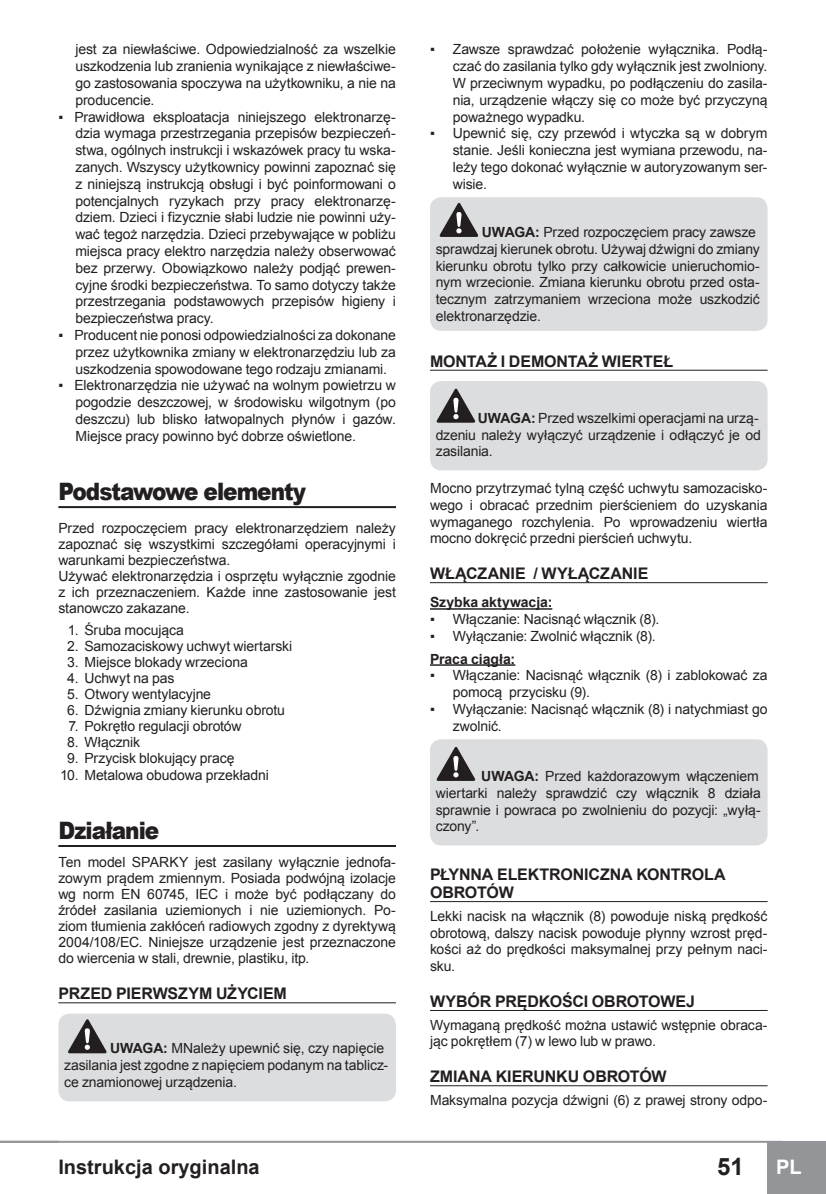
<style>
.page{position:relative;width:826px;height:1194px;background:#fff}
.page>*{position:absolute;margin:0;border:0;box-sizing:border-box;transform-origin:0 0}
.t1{font:900 24px "Arial";letter-spacing:-.045em;color:#231f20;scale:.9 1}
.t2{font:700 24px "Arial";color:#231f20}
.t3{font:700 20px "Arial";color:#231f20}
.t4{font:700 20px "Arial";color:#fff}
.title-underline{font:700 16px/18px "Arial";letter-spacing:-.005em;color:#231f20}
.bullets{font:14px/16.8px "Arial";letter-spacing:-.01em;color:#231f20;text-align:justify}
.t5{font:700 14px "Arial";color:#231f20}
.s1{font-weight:700}
</style>
<div class="page">
<hr style="left:0;top:1141px;width:781px;height:2px;background:#939598">
<div style="left:767px;top:1141px;width:58px;height:53px;background:#939598"></div>
<hr style="left:58px;top:506px;width:338px;height:2px;background:#231f20">
<hr style="left:58px;top:845px;width:338px;height:2px;background:#231f20">
<hr style="left:58px;top:1002px;width:338px;height:1px;background:#231f20">
<div style="left:58px;top:1014px;width:338px;height:87px;background:#dcdddf;border-radius:11px"></div>
<svg style="left:68px;top:1019px;width:38px;height:34px"></svg>
<hr style="left:430px;top:370px;width:337px;height:1px;background:#231f20">
<hr style="left:430px;top:582px;width:337px;height:1px;background:#231f20">
<hr style="left:430px;top:608px;width:122px;height:2px;background:#231f20">
<hr style="left:430px;top:664px;width:85px;height:2px;background:#231f20">
<hr style="left:430px;top:901px;width:337px;height:1px;background:#231f20">
<hr style="left:430px;top:1010px;width:337px;height:1px;background:#231f20">
<hr style="left:430px;top:1085px;width:337px;height:1px;background:#231f20">
<div style="left:430px;top:197px;width:337px;height:134px;background:#dcdddf;border-radius:11px"></div>
<svg style="left:439px;top:203px;width:39px;height:34px"></svg>
<div style="left:430px;top:381px;width:337px;height:89px;background:#dcdddf;border-radius:11px"></div>
<svg style="left:436px;top:389px;width:39px;height:34px"></svg>
<div style="left:430px;top:739px;width:337px;height:106px;background:#dcdddf;border-radius:11px"></div>
<svg style="left:436px;top:747px;width:39px;height:34px"></svg>
<p class="bullets" style="left:75px;top:41px;width:322px">jest za niewłaściwe. Odpowiedzialność za wszelkie uszkodzenia lub zranienia wynikające z niewłaściwe&shy;go zastosowania spoczywa na użytkowniku, a nie na producencie.</p>
<p class="bullets" style="left:75px;top:108px;width:322px;text-indent:-17px">▪ Prawidłowa eksploatacja niniejszego elektronarzę&shy;dzia wymaga przestrzegania przepisów bezpieczeń&shy;stwa, ogólnych instrukcji i wskazówek pracy tu wska&shy;zanych. Wszyscy użytkownicy powinni zapoznać się z niniejszą instrukcją obsługi i być poinformowani o potencjalnych ryzykach przy pracy elektronarzę&shy;dziem. Dzieci i fizycznie słabi ludzie nie powinni uży&shy;wać tegoż narzędzia. Dzieci przebywające w pobliżu miejsca pracy elektro narzędzia należy obserwować bez przerwy. Obowiązkowo należy podjąć prewen&shy;cyjne środki bezpieczeństwa. To samo dotyczy także przestrzegania podstawowych przepisów higieny i bezpieczeństwa pracy.</p>
<p class="bullets" style="left:75px;top:327px;width:322px;text-indent:-17px">▪ Producent nie ponosi odpowiedzialności za dokonane przez użytkownika zmiany w elektronarzędziu lub za uszkodzenia spowodowane tego rodzaju zmianami.</p>
<p class="bullets" style="left:75px;top:377px;width:322px;text-indent:-17px">▪ Elektronarzędzia nie używać na wolnym powietrzu w pogodzie deszczowej, w środowisku wilgotnym (po deszczu) lub blisko łatwopalnych płynów i gazów.<br>Miejsce pracy powinno być dobrze oświetlone.</p>
<p class="t1" style="left:58px;top:474px;width:277px">Podstawowe elementy</p>
<p class="bullets" style="left:58px;top:520px;width:339px;line-height:16px">Przed rozpoczęciem pracy elektronarzędziem należy zapoznać się wszystkimi szczegółami operacyjnymi i warunkami bezpieczeństwa.</p>
<p class="bullets" style="left:58px;top:568px;width:339px;line-height:16px">Używać elektronarzędzia i osprzętu wyłącznie zgodnie z ich przeznaczeniem. Każde inne zastosowanie jest stanowczo zakazane.</p>
<p class="bullets" style="left:68px;top:622px;width:118px">1. Śruba mocująca</p>
<p class="bullets" style="left:67px;top:638px;width:226px">2. Samozaciskowy uchwyt wiertarski</p>
<p class="bullets" style="left:67px;top:654px;width:182px">3. Miejsce blokady wrzeciona</p>
<p class="bullets" style="left:67px;top:670px;width:109px">4. Uchwyt na pas</p>
<p class="bullets" style="left:67px;top:686px;width:145px">5. Otwory wentylacyjne</p>
<p class="bullets" style="left:67px;top:702px;width:219px">6. Dźwignia zmiany kierunku obrotu</p>
<p class="bullets" style="left:69px;top:718px;width:174px">7. Pokrętło regulacji obrotów</p>
<p class="bullets" style="left:67px;top:734px;width:74px">8. Włącznik</p>
<p class="bullets" style="left:67px;top:750px;width:169px">9. Przycisk blokujący pracę</p>
<p class="bullets" style="left:60px;top:766px;width:210px">10. Metalowa obudowa przekładni</p>
<p class="t1" style="left:58px;top:813px;width:114px">Działanie</p>
<p class="bullets" style="left:58px;top:854px;width:339px;line-height:16.2px">Ten model SPARKY jest zasilany wyłącznie jednofa&shy;zowym prądem zmiennym. Posiada podwójną izolacje wg norm EN 60745, IEC i może być podłączany do źródeł zasilania uziemionych i nie uziemionych. Po&shy;ziom tłumienia zakłóceń radiowych zgodny z dyrektywą 2004/108/EC. Niniejsze urządzenie jest przeznaczone do wiercenia w stali, drewnie, plastiku, itp.</p>
<p class="title-underline" style="left:58px;top:985px;width:230px">PRZED PIERWSZYM UŻYCIEM</p>
<p class="bullets" style="left:64px;top:1040px;width:326px;text-align:left;text-indent:46px"><span class="s1">UWAGA:</span> MNależy upewnić się, czy napięcie zasilania jest zgodne z napięciem podanym na tablicz&shy;ce znamionowej urządzenia.</p>
<p class="bullets" style="left:452px;top:41px;width:316px;text-indent:-23px">▪ Zawsze sprawdzać położenie wyłącznika. Podłą&shy;czać do zasilania tylko gdy wyłącznik jest zwolniony.<br>W przeciwnym wypadku, po podłączeniu do zasila&shy;nia, urządzenie włączy się co może być przyczyną poważnego wypadku.</p>
<p class="bullets" style="left:452px;top:125px;width:316px;text-indent:-23px">▪ Upewnić się, czy przewód i wtyczka są w dobrym stanie. Jeśli konieczna jest wymiana przewodu, na&shy;leży tego dokonać wyłącznie w autoryzowanym ser&shy;wisie.</p>
<p class="bullets" style="left:435px;top:224px;width:326px;text-align:left;text-indent:46px"><span class="s1">UWAGA:</span> Przed rozpoczęciem pracy zawsze sprawdzaj kierunek obrotu. Używaj dźwigni do zmiany kierunku obrotu tylko przy całkowicie unieruchomio&shy;nym wrzecionie. Zmiana kierunku obrotu przed osta&shy;tecznym zatrzymaniem wrzeciona może uszkodzić elektronarzędzie.</p>
<p class="title-underline" style="left:430px;top:353px;width:245px">MONTAŻ I DEMONTAŻ WIERTEŁ</p>
<p class="bullets" style="left:435px;top:410px;width:326px;text-align:left;text-indent:42px"><span class="s1">UWAGA:</span> Przed wszelkimi operacjami na urzą&shy;dzeniu należy wyłączyć urządzenie i odłączyć je od zasilania.</p>
<p class="bullets" style="left:430px;top:480px;width:339px">Mocno przytrzymać tylną część uchwytu samozacisko&shy;wego i obracać przednim pierścieniem do uzyskania wymaganego rozchylenia. Po wprowadzeniu wiertła mocno dokręcić przedni pierścień uchwytu.</p>
<p class="title-underline" style="left:430px;top:565px;width:220px">WŁĄCZANIE / WYŁĄCZANIE</p>
<p class="t5" style="left:430px;top:593px;width:124px">Szybka aktywacja:</p>
<p class="bullets" style="left:430px;top:611px;width:231px">▪ Włączanie: Nacisnąć włącznik (8).</p>
<p class="bullets" style="left:430px;top:628px;width:227px">▪ Wyłączanie: Zwolnić włącznik (8).</p>
<p class="t5" style="left:430px;top:649px;width:87px">Praca ciągła:</p>
<p class="bullets" style="left:452px;top:667px;width:316px;text-indent:-23px">▪ Włączanie: Nacisnąć włącznik (8) i zablokować za pomocą przycisku (9).</p>
<p class="bullets" style="left:452px;top:701px;width:316px;text-indent:-23px">▪ Wyłączanie: Nacisnąć włącznik (8) i natychmiast go zwolnić.</p>
<p class="bullets" style="left:435px;top:768px;width:326px;text-align:left;text-indent:46px"><span class="s1">UWAGA:</span> Przed każdorazowym włączeniem wiertarki należy sprawdzić czy włącznik 8 działa sprawnie i powraca po zwolnieniu do pozycji: „wyłą&shy;czony”.</p>
<p class="title-underline" style="left:430px;top:866px;width:297px">PŁYNNA ELEKTRONICZNA KONTROLA<br>OBROTÓW</p>
<p class="bullets" style="left:430px;top:907px;width:339px">Lekki nacisk na włącznik (8) powoduje niską prędkość obrotową, dalszy nacisk powoduje płynny wzrost pręd&shy;kości aż do prędkości maksymalnej przy pełnym naci&shy;sku.</p>
<p class="title-underline" style="left:430px;top:993px;width:266px">WYBÓR PRĘDKOŚCI OBROTOWEJ</p>
<p class="bullets" style="left:430px;top:1016px;width:339px">Wymaganą prędkość można ustawić wstępnie obraca&shy;jąc pokrętłem (7) w lewo lub w prawo.</p>
<p class="title-underline" style="left:430px;top:1068px;width:238px">ZMIANA KIERUNKU OBROTÓW</p>
<p class="bullets" style="left:430px;top:1092px;width:339px">Maksymalna pozycja dźwigni (6) z prawej strony odpo-</p>
<h2 class="t3" style="left:58px;top:1153px;width:203px">Instrukcja oryginalna</h2>
<h1 class="t2" style="left:717px;top:1151px;width:28px">51</h1>
<h2 class="t4" style="left:776px;top:1153px;width:27px">PL</h2>
</div>
